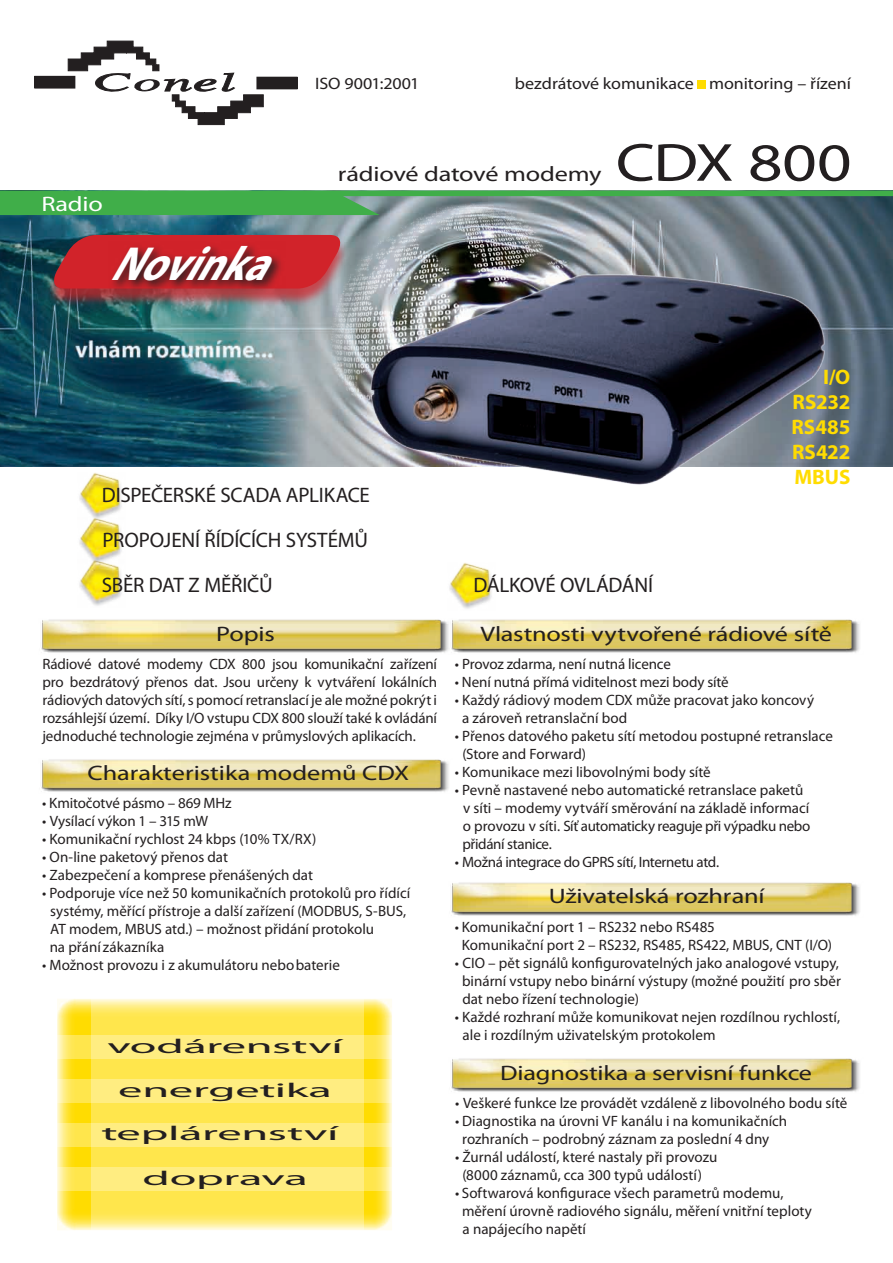
<style>
.page{position:relative;width:893px;height:1263px;background:#fff}
.page>*{position:absolute;margin:0;border:0;box-sizing:border-box;transform-origin:0 0}
.t1{font:54px "Myriad Pro";letter-spacing:-.015em;color:#231f20;scale:1.25 1}
.t2{font:italic 700 48px "Myriad Pro";color:#fff;scale:.88 1}
.t3{font:21px "Myriad Pro";letter-spacing:-.01em;color:#231f20;scale:1.25 1}
.t4{font:21px/45.3px "Myriad Pro";letter-spacing:-.01em;color:#231f20}
.t5{font:700 21px/25.2px "Myriad Pro";letter-spacing:-.005em;color:#ffdc01;text-align:justify}
.t6{font:21px "Myriad Pro";letter-spacing:-.005em;color:#fff;scale:1.25 1}
.t7{font:20.1px "Myriad Pro";letter-spacing:-.005em;color:#231f20;scale:2.41 1}
.t8{font:16.65px "Myriad Pro";letter-spacing:-.005em;color:#231f20;scale:1.08 1}
.t9{font:15px/18px "Myriad Pro";color:#231f20}
.t10{font:15px "Myriad Pro";letter-spacing:-.025em;color:#231f20}
</style>
<div class="page">
<img style="left:449px;top:562px;width:43px;height:47px">
<img style="left:79px;top:565px;width:43px;height:41px">
<img style="left:79px;top:520px;width:43px;height:45px">
<img style="left:79px;top:473px;width:43px;height:47px">
<img style="left:0;top:190px;width:893px;height:277px">
<div style="left:257px;top:77px;width:40px;height:12px;background:#231f20"></div>
<div style="left:35px;top:76px;width:40px;height:12px;background:#231f20"></div>
<svg style="left:68px;top:41px;width:195px;height:84px"></svg>
<img style="left:325px;top:215px;width:298px;height:252px">
<div style="left:697px;top:81px;width:8px;height:8px;background:#ffdc01"></div>
<svg style="left:0;top:191px;width:893px;height:24px"></svg>
<img style="left:41px;top:619px;width:408px;height:34px">
<img style="left:451px;top:619px;width:409px;height:34px">
<img style="left:41px;top:759px;width:408px;height:33px">
<img style="left:451px;top:882px;width:409px;height:34px">
<img style="left:451px;top:1058px;width:409px;height:34px">
<div style="left:44px;top:235px;width:305px;height:73px;background:#d1232a;opacity:.75"></div>
<svg style="left:47px;top:235px;width:301px;height:53px"></svg>
<svg style="left:108px;top:241px;width:177px;height:53px"></svg>
<img style="left:368px;top:263px;width:461px;height:222px">
<div style="left:65px;top:1006px;width:320px;height:217px;background:#ffdc01"></div>
<div style="left:57px;top:999px;width:335px;height:231px;border:15px solid #ffdc01"></div>
<svg style="left:91px;top:999px;width:272px;height:231px;fill:#ffe64c"></svg>
<svg style="left:57px;top:1036px;width:335px;height:23px;fill:#ffed81"></svg>
<svg style="left:57px;top:1079px;width:335px;height:23px;fill:#ffed81"></svg>
<svg style="left:57px;top:1123px;width:335px;height:23px;fill:#ffed81"></svg>
<svg style="left:57px;top:1167px;width:335px;height:23px;fill:#ffed81"></svg>
<p class="t8" style="left:315px;top:73px;width:98px">ISO 9001:2001</p>
<p class="t8" style="left:515px;top:73px;width:313px">bezdrátové komunikace monitoring – řízení</p>
<h3 class="t6" style="left:41px;top:191px;width:51px">Radio</h3>
<h2 class="t2" style="left:109px;top:232px;width:217px">Novinka</h2>
<h3 class="t3" style="left:338px;top:161px;width:212px">rádiové datové modemy</h3>
<h1 class="t1" style="left:616px;top:129px;width:190px">CDX 800</h1>
<h3 class="t4" style="left:102px;top:472px;width:270px">DISPEČERSKÉ SCADA APLIKACE</h3>
<h3 class="t5" style="left:791px;top:363px;width:60px;text-indent:32px">I/O RS232<br>RS485<br>RS422<br>MBUS</h3>
<h3 class="t4" style="left:102px;top:516px;width:268px">PROPOJENÍ ŘÍDÍCÍCH SYSTÉMŮ<br>SBĚR DAT Z MĚŘIČŮ</h3>
<h3 class="t4" style="left:474px;top:562px;width:181px">DÁLKOVÉ OVLÁDÁNÍ</h3>
<h3 class="t3" style="left:216px;top:621px;width:48px">Popis</h3>
<h3 class="t3" style="left:480px;top:621px;width:283px">Vlastnosti vytvořené rádiové sítě</h3>
<p class="t9" style="left:42px;top:655px;width:396px;text-align:justify">Rádiové datové modemy CDX 800 jsou komunikační zařízení pro bezdrátový přenos dat. Jsou určeny k vytváření lokálních rádiových datových sítí, s pomocí retranslací je ale možné pokrýt i rozsáhlejší území. Díky I/O vstupu CDX 800 slouží také k ovládání jednoduché technologie zejména v průmyslových aplikacích.</p>
<h3 class="t3" style="left:87px;top:760px;width:259px">Charakteristika modemů CDX</h3>
<p class="t9" style="left:42px;top:794px;width:191px">• Kmitočotvé pásmo – 869 MHz</p>
<p class="t9" style="left:42px;top:812px;width:167px">• Vysílací výkon 1 – 315 mW</p>
<p class="t9" style="left:42px;top:830px;width:276px">• Komunikační rychlost 24 kbps (10% TX/RX)</p>
<p class="t9" style="left:42px;top:848px;width:187px">• On-line paketový přenos dat</p>
<p class="t9" style="left:42px;top:866px;width:272px">• Zabezpečení a komprese přenášených dat</p>
<p class="t9" style="left:50px;top:884px;width:362px;text-indent:-8px">• Podporuje více než 50 komunikačních protokolů pro řídící systémy, měřící přístroje a další zařízení (MODBUS, S-BUS, AT modem, MBUS atd.) – možnost přidání protokolu<br>na přání zákazníka</p>
<p class="t9" style="left:42px;top:956px;width:299px">• Možnost provozu i z akumulátoru nebo baterie</p>
<h3 class="t7" style="left:107px;top:1033px;width:99px">vodárenství</h3>
<h3 class="t7" style="left:118px;top:1078px;width:90px">energetika</h3>
<h3 class="t7" style="left:101px;top:1121px;width:100px">teplárenství</h3>
<h3 class="t7" style="left:143px;top:1165px;width:70px">doprava</h3>
<p class="t9" style="left:455px;top:655px;width:218px">• Provoz zdarma, není nutná licence</p>
<p class="t9" style="left:455px;top:673px;width:275px">• Není nutná přímá viditelnost mezi body sítě</p>
<p class="t9" style="left:462px;top:691px;width:353px;text-indent:-7px">• Každý rádiový modem CDX může pracovat jako koncový a zároveň retranslační bod</p>
<p class="t9" style="left:462px;top:727px;width:372px;text-indent:-8px">• Přenos datového paketu sítí metodou postupné retranslace (Store and Forward)</p>
<p class="t9" style="left:455px;top:763px;width:257px">• Komunikace mezi libovolnými body sítě</p>
<p class="t9" style="left:462px;top:781px;width:350px;text-indent:-8px">• Pevně nastavené nebo automatické retranslace paketů v síti – modemy vytváří směrování na základě informací o provozu v síti. Síť automaticky reaguje při výpadku nebo přidání stanice.</p>
<p class="t10" style="left:455px;top:853px;width:266px">• Možná integrace do GPRS sítí, Internetu atd.</p>
<h3 class="t3" style="left:549px;top:883px;width:174px">Uživatelská rozhraní</h3>
<p class="t9" style="left:462px;top:918px;width:372px;text-indent:-7px">• Komunikační port 1 – RS232 nebo RS485<br>Komunikační port 2 – RS232, RS485, RS422, MBUS, CNT (I/O)</p>
<p class="t9" style="left:462px;top:954px;width:380px;text-indent:-7px">• CIO – pět signálů konfigurovatelných jako analogové vstupy, binární vstupy nebo binární výstupy (možné použití pro sběr dat nebo řízení technologie)</p>
<p class="t9" style="left:462px;top:1008px;width:379px;text-indent:-8px">• Každé rozhraní může komunikovat nejen rozdílnou rychlostí, ale i rozdílným uživatelským protokolem</p>
<h3 class="t3" style="left:500px;top:1060px;width:251px">Diagnostika a servisní funkce</h3>
<p class="t9" style="left:455px;top:1094px;width:394px">• Veškeré funkce lze provádět vzdáleně z libovolného bodu sítě</p>
<p class="t9" style="left:462px;top:1112px;width:327px;text-indent:-7px">• Diagnostika na úrovni VF kanálu i na komunikačních rozhraních – podrobný záznam za poslední 4 dny</p>
<p class="t9" style="left:455px;top:1148px;width:264px;text-align:center">• Žurnál událostí, které nastaly při provozu (8000 záznamů, cca 300 typů událostí)</p>
<p class="t9" style="left:462px;top:1184px;width:351px;text-indent:-7px">• Softwarová konfigurace všech parametrů modemu, měření úrovně radiového signálu, měření vnitřní teploty a napájecího napětí</p>
</div>
